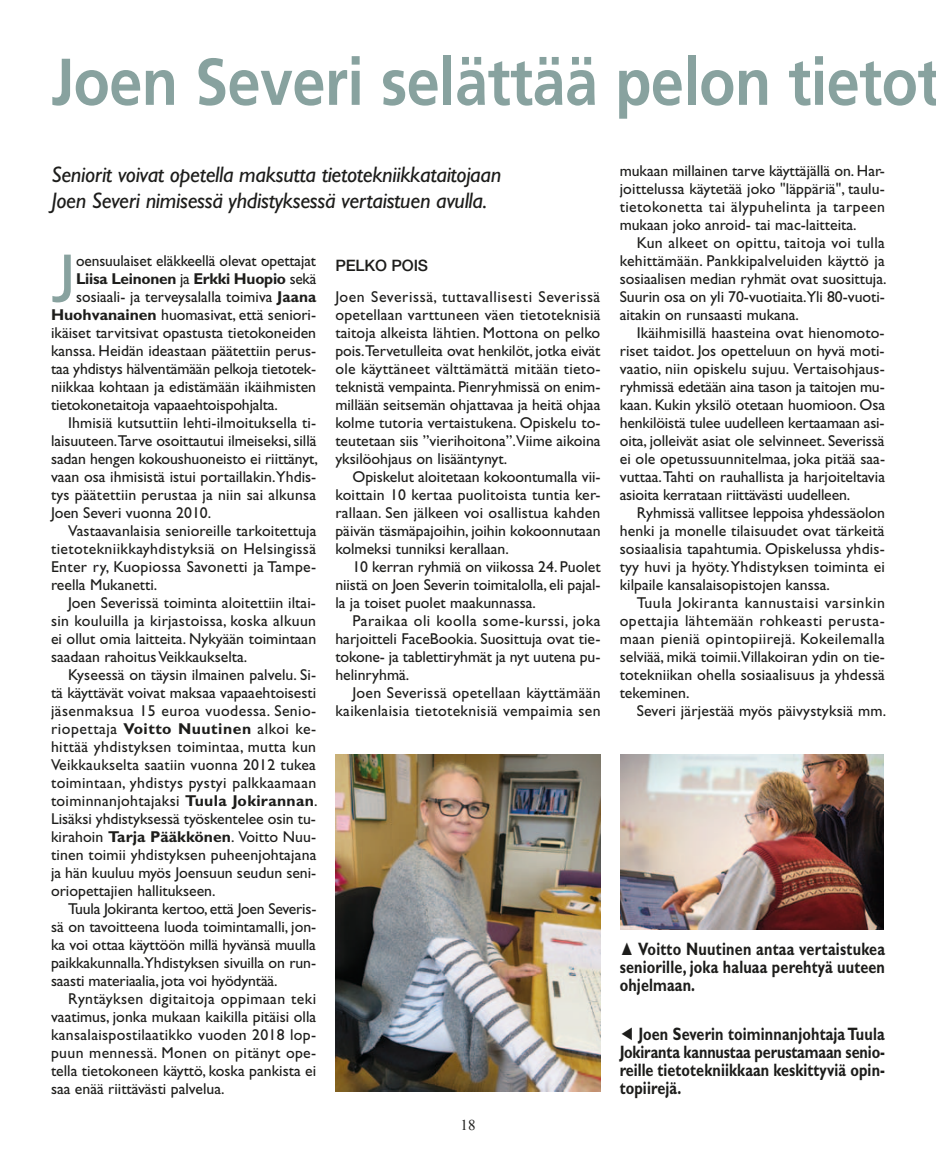
<style>
.page{position:relative;width:936px;height:1170px;background:#fff}
.page>*{position:absolute;margin:0;border:0;box-sizing:border-box;transform-origin:0 0}
.t1{font:67.35px "Frutiger LT Std";color:#88a29f}
.t2{font:700 66px "Frutiger LT Std";letter-spacing:-.01em;color:#88a29f;scale:.9 1}
.t3{font:italic 22.5px/25.5px "Gill Sans Std";letter-spacing:-.015em;color:#1d1d1b}
.t4{font:700 18px/18px "Gill Sans Std";letter-spacing:.01em;color:#1d1d1b;text-align:justify;scale:.8 1}
.t5{font:15.75px/18px "Gill Sans Std";color:#1d1d1b;text-align:justify}
.t6{font:15.75px/18px "Gill Sans Std";letter-spacing:.02em;color:#1d1d1b;text-align:right}
.t7{font:15.75px "Gill Sans Std";letter-spacing:.025em;color:#1d1d1b}
.t8{font:15.75px "Gill Sans Std";letter-spacing:.035em;color:#1d1d1b}
.t9{font:700 15.75px "Gill Sans Std";letter-spacing:-.015em;color:#1d1d1b}
.t10{font:500 15.75px "Helvetica Neue LT Std";letter-spacing:-.01em;color:#1d1d1b}
.t11{font:15px "Times New Roman";color:#1d1d1b}
.s1{font-weight:400}
.s2{font-weight:700}
.s3{font-family:"Times New Roman";font-weight:400;font-style:italic}
</style>
<div class="page">
<img style="left:335px;top:754px;width:265px;height:337px">
<img style="left:620px;top:754px;width:263px;height:175px">
<h2 class="t2" style="left:51px;top:43px;width:989px">Joen Severi selättää pelon tietot</h2>
<h3 class="t3" style="left:51px;top:162px;width:451px">Seniorit voivat opetella maksutta tietotekniikkataitojaan<br>Joen Severi nimisessä yhdistyksessä vertaistuen avulla.</h3>
<h1 class="t1" style="left:51px;top:238px;width:27px">J</h1>
<p class="t5" style="left:76px;top:251px;width:241px">oensuulaiset eläkkeellä olevat opettajat</p>
<p class="t9" style="left:76px;top:269px;width:242px">Liisa Leinonen <span class="s1">ja</span> Erkki Huopio <span class="s1">sekä</span></p>
<p class="t5" style="left:76px;top:287px;width:242px">sosiaali- ja terveysalalla toimiva <span class="s2">Jaana</span></p>
<p class="t5" style="left:51px;top:305px;width:266px"><span class="s2">Huohvanainen</span> huomasivat, että seniori-</p>
<p class="t5" style="left:51px;top:323px;width:266px">ikäiset tarvitsivat opastusta tietokoneiden</p>
<p class="t5" style="left:51px;top:341px;width:267px">kanssa. Heidän ideastaan päätettiin perus-</p>
<p class="t5" style="left:51px;top:359px;width:267px">taa yhdistys hälventämään pelkoja tietotek-</p>
<p class="t5" style="left:51px;top:377px;width:266px">niikkaa kohtaan ja edistämään ikäihmisten</p>
<p class="t5" style="left:51px;top:395px;width:228px">tietokonetaitoja vapaaehtoispohjalta.</p>
<p class="t5" style="left:68px;top:413px;width:249px">Ihmisiä kutsuttiin lehti-ilmoituksella ti-</p>
<p class="t5" style="left:51px;top:431px;width:267px">laisuuteen.Tarve osoittautui ilmeiseksi, sillä</p>
<p class="t5" style="left:51px;top:449px;width:268px">sadan hengen kokoushuoneisto ei riittänyt,</p>
<p class="t5" style="left:51px;top:467px;width:267px">vaan osa ihmisistä istui portaillakin.Yhdis-</p>
<p class="t5" style="left:51px;top:485px;width:266px">tys päätettiin perustaa ja niin sai alkunsa</p>
<p class="t5" style="left:51px;top:503px;width:162px">Joen Severi vuonna 2010.</p>
<p class="t5" style="left:68px;top:521px;width:250px">Vastaavanlaisia senioreille tarkoitettuja</p>
<p class="t7" style="left:51px;top:539px;width:266px">tietotekniikkayhdistyksiä on Helsingissä</p>
<p class="t6" style="left:51px;top:557px;width:267px">Enter ry, Kuopiossa Savonetti ja Tampe-</p>
<p class="t5" style="left:51px;top:575px;width:108px">reella Mukanetti.</p>
<p class="t5" style="left:68px;top:593px;width:249px">Joen Severissä toiminta aloitettiin iltai-</p>
<p class="t6" style="left:51px;top:611px;width:266px">sin kouluilla ja kirjastoissa, koska alkuun</p>
<p class="t5" style="left:51px;top:629px;width:267px">ei ollut omia laitteita. Nykyään toimintaan</p>
<p class="t5" style="left:51px;top:647px;width:198px">saadaan rahoitus Veikkaukselta.</p>
<p class="t5" style="left:68px;top:665px;width:249px">Kyseessä on täysin ilmainen palvelu. Si-</p>
<p class="t5" style="left:51px;top:683px;width:267px">tä käyttävät voivat maksaa vapaaehtoisesti</p>
<p class="t7" style="left:51px;top:701px;width:267px">jäsenmaksua 15 euroa vuodessa. Senio-</p>
<p class="t8" style="left:51px;top:719px;width:267px">riopettaja <span class="s2">Voitto Nuutinen</span> alkoi ke-</p>
<p class="t7" style="left:51px;top:737px;width:266px">hittää yhdistyksen toimintaa, mutta kun</p>
<p class="t5" style="left:51px;top:755px;width:266px">Veikkaukselta saatiin vuonna 2012 tukea</p>
<p class="t7" style="left:51px;top:773px;width:267px">toimintaan, yhdistys pystyi palkkaamaan</p>
<p class="t6" style="left:51px;top:791px;width:268px">toiminnanjohtajaksi <span class="s2">Tuula Jokirannan</span>.</p>
<p class="t5" style="left:51px;top:809px;width:266px">Lisäksi yhdistyksessä työskentelee osin tu-</p>
<p class="t5" style="left:51px;top:827px;width:267px">kirahoin <span class="s2">Tarja Pääkkönen</span>. Voitto Nuu-</p>
<p class="t5" style="left:51px;top:845px;width:267px">tinen toimii yhdistyksen puheenjohtajana</p>
<p class="t5" style="left:51px;top:863px;width:267px">ja hän kuuluu myös Joensuun seudun seni-</p>
<p class="t5" style="left:51px;top:881px;width:166px">oriopettajien hallitukseen.</p>
<p class="t5" style="left:68px;top:899px;width:250px">Tuula Jokiranta kertoo, että Joen Severis-</p>
<p class="t5" style="left:51px;top:917px;width:267px">sä on tavoitteena luoda toimintamalli, jon-</p>
<p class="t5" style="left:51px;top:935px;width:266px">ka voi ottaa käyttöön millä hyvänsä muulla</p>
<p class="t5" style="left:51px;top:953px;width:266px">paikkakunnalla.Yhdistyksen sivuilla on run-</p>
<p class="t5" style="left:51px;top:971px;width:228px">saasti materiaalia, jota voi hyödyntää.</p>
<p class="t7" style="left:68px;top:989px;width:250px">Ryntäyksen digitaitoja oppimaan teki</p>
<p class="t5" style="left:51px;top:1007px;width:267px">vaatimus, jonka mukaan kaikilla pitäisi olla</p>
<p class="t6" style="left:51px;top:1025px;width:267px">kansalaispostilaatikko vuoden 2018 lop-</p>
<p class="t6" style="left:51px;top:1043px;width:267px">puun mennessä. Monen on pitänyt ope-</p>
<p class="t5" style="left:51px;top:1061px;width:267px">tella tietokoneen käyttö, koska pankista ei</p>
<p class="t5" style="left:51px;top:1079px;width:175px">saa enää riittävästi palvelua.</p>
<p class="t10" style="left:335px;top:256px;width:94px">PELKO POIS</p>
<p class="t5" style="left:335px;top:287px;width:267px">Joen Severissä, tuttavallisesti Severissä opetellaan varttuneen väen tietoteknisiä taitoja alkeista lähtien. Mottona on pelko pois.Tervetulleita ovat henkilöt, jotka eivät ole käyttäneet välttämättä mitään tieto&shy;teknistä vempainta. Pienryhmissä on enim&shy;millään seitsemän ohjattavaa ja heitä ohjaa kolme tutoria vertaistukena. Opiskelu to&shy;teutetaan siis ”vierihoitona”.Viime aikoina yksilöohjaus on lisääntynyt.</p>
<p class="t5" style="left:335px;top:467px;width:267px;text-indent:17px">Opiskelut aloitetaan kokoontumalla vii&shy;koittain 10 kertaa puolitoista tuntia ker&shy;rallaan. Sen jälkeen voi osallistua kahden päivän täsmäpajoihin, joihin kokoonnutaan kolmeksi tunniksi kerallaan.</p>
<p class="t5" style="left:335px;top:557px;width:267px;text-indent:17px">10 kerran ryhmiä on viikossa 24. Puolet niistä on Joen Severin toimitalolla, eli pajal&shy;la ja toiset puolet maakunnassa.</p>
<p class="t5" style="left:335px;top:611px;width:267px;text-indent:17px">Paraikaa oli koolla some-kurssi, joka harjoitteli FaceBookia. Suosittuja ovat tie&shy;tokone- ja tablettiryhmät ja nyt uutena pu&shy;helinryhmä.</p>
<p class="t6" style="left:335px;top:683px;width:267px">Joen Severissä opetellaan käyttämään kaikenlaisia tietoteknisiä vempaimia sen</p>
<p class="t11" style="left:460px;top:1115px;width:16px">18</p>
<p class="t5" style="left:619px;top:161px;width:267px">mukaan millainen tarve käyttäjällä on. Har&shy;joittelussa käytetää joko "läppäriä", taulu&shy;tietokonetta tai älypuhelinta ja tarpeen mukaan joko anroid- tai mac-laitteita.</p>
<p class="t5" style="left:619px;top:233px;width:268px;text-indent:17px">Kun alkeet on opittu, taitoja voi tulla kehittämään. Pankkipalveluiden käyttö ja sosiaalisen median ryhmät ovat suosittuja.<br>Suurin osa on yli 70-vuotiaita.Yli 80-vuoti&shy;aitakin on runsaasti mukana.</p>
<p class="t5" style="left:619px;top:323px;width:267px;text-indent:17px">Ikäihmisillä haasteina ovat hienomoto&shy;riset taidot. Jos opetteluun on hyvä moti&shy;vaatio, niin opiskelu sujuu. Vertaisohjaus&shy;ryhmissä edetään aina tason ja taitojen mu&shy;kaan. Kukin yksilö otetaan huomioon. Osa henkilöistä tulee uudelleen kertaamaan asi&shy;oita, jolleivät asiat ole selvinneet. Severissä ei ole opetussuunnitelmaa, joka pitää saa&shy;vuttaa. Tahti on rauhallista ja harjoiteltavia asioita kerrataan riittävästi uudelleen.</p>
<p class="t5" style="left:619px;top:503px;width:267px;text-indent:17px">Ryhmissä vallitsee leppoisa yhdessäolon henki ja monelle tilaisuudet ovat tärkeitä sosiaalisia tapahtumia. Opiskelussa yhdis&shy;tyy huvi ja hyöty. Yhdistyksen toiminta ei kilpaile kansalaisopistojen kanssa.</p>
<p class="t5" style="left:619px;top:593px;width:267px;text-indent:17px">Tuula Jokiranta kannustaisi varsinkin opettajia lähtemään rohkeasti perusta&shy;maan pieniä opintopiirejä. Kokeilemalla selviää, mikä toimii.Villakoiran ydin on tie&shy;totekniikan ohella sosiaalisuus ja yhdessä tekeminen.</p>
<p class="t5" style="left:636px;top:701px;width:251px">Severi järjestää myös päivystyksiä mm.</p>
<p class="t4" style="left:619px;top:939px;width:333px"><span class="s3">▲</span> Voitto Nuutinen antaa vertaistukea seniorille, joka haluaa perehtyä uuteen ohjelmaan.</p>
<p class="t4" style="left:619px;top:1024px;width:333px"><span class="s3">◄</span> Joen Severin toiminnanjohtaja Tuula Jokiranta kannustaa perustamaan senio&shy;reille tietotekniikkaan keskittyviä opin&shy;topiirejä.</p>
</div>
